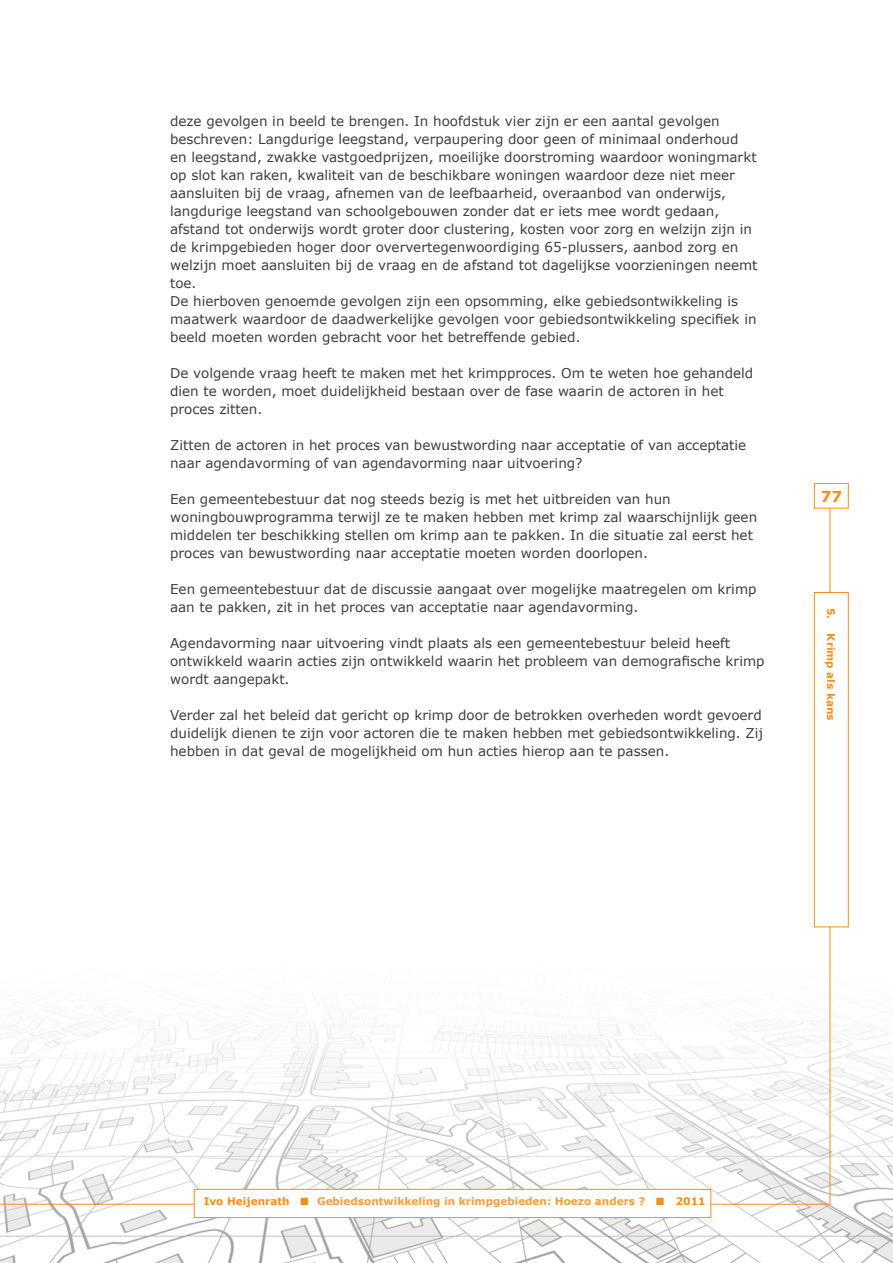
<style>
.page{position:relative;width:893px;height:1263px;background:#fff}
.page>*{position:absolute;margin:0;border:0;box-sizing:border-box;transform-origin:0 0}
.t1{font:700 15px "Verdana";color:#f68e1e}
._3__plattetekst{font:13.5px/18px "Verdana";color:#3e3e3f}
.t2{font:700 10.5px "Verdana";color:#f89d3d}
.t3{font:700 10.5px "Verdana";color:#f68e1e}
.s1{color:#f68e1e}
</style>
<div class="page">
<img style="left:0;top:863px;width:893px;height:400px">
<hr style="left:0;top:1204px;width:829px;height:1px;background:#f68e1e">
<hr style="left:830px;top:493px;width:1px;height:712px;background:#f68e1e">
<div style="left:814px;top:483px;width:35px;height:25px;background:#fff;border:1px solid #f68e1e"></div>
<div style="left:814px;top:592px;width:35px;height:335px;background:#fff;border:1px solid #f68e1e"></div>
<div style="left:194px;top:1189px;width:517px;height:29px;background:#fff;border:1px solid #f68e1e"></div>
<p class="_3__plattetekst" style="left:170px;top:112px;width:589px">deze gevolgen in beeld te brengen. In hoofdstuk vier zijn er een aantal gevolgen beschreven: Langdurige leegstand, verpaupering door geen of minimaal onderhoud en leegstand, zwakke vastgoedprijzen, moeilijke doorstroming waardoor woningmarkt op slot kan raken, kwaliteit van de beschikbare woningen waardoor deze niet meer aansluiten bij de vraag, afnemen van de leefbaarheid, overaanbod van onderwijs, langdurige leegstand van schoolgebouwen zonder dat er iets mee wordt gedaan, afstand tot onderwijs wordt groter door clustering, kosten voor zorg en welzijn zijn in de krimpgebieden hoger door oververtegenwoordiging 65-plussers, aanbod zorg en welzijn moet aansluiten bij de vraag en de afstand tot dagelijkse voorzieningen neemt toe.</p>
<p class="_3__plattetekst" style="left:170px;top:292px;width:588px">De hierboven genoemde gevolgen zijn een opsomming, elke gebiedsontwikkeling is maatwerk waardoor de daadwerkelijke gevolgen voor gebiedsontwikkeling specifiek in beeld moeten worden gebracht voor het betreffende gebied.</p>
<p class="_3__plattetekst" style="left:170px;top:364px;width:585px">De volgende vraag heeft te maken met het krimpproces. Om te weten hoe gehandeld dien te worden, moet duidelijkheid bestaan over de fase waarin de actoren in het proces zitten.</p>
<p class="_3__plattetekst" style="left:170px;top:436px;width:578px">Zitten de actoren in het proces van bewustwording naar acceptatie of van acceptatie naar agendavorming of van agendavorming naar uitvoering?</p>
<p class="_3__plattetekst" style="left:170px;top:490px;width:589px">Een gemeentebestuur dat nog steeds bezig is met het uitbreiden van hun woningbouwprogramma terwijl ze te maken hebben met krimp zal waarschijnlijk geen middelen ter beschikking stellen om krimp aan te pakken. In die situatie zal eerst het proces van bewustwording naar acceptatie moeten worden doorlopen.</p>
<p class="_3__plattetekst" style="left:170px;top:580px;width:588px">Een gemeentebestuur dat de discussie aangaat over mogelijke maatregelen om krimp aan te pakken, zit in het proces van acceptatie naar agendavorming.</p>
<p class="_3__plattetekst" style="left:170px;top:634px;width:596px">Agendavorming naar uitvoering vindt plaats als een gemeentebestuur beleid heeft ontwikkeld waarin acties zijn ontwikkeld waarin het probleem van demografische krimp wordt aangepakt.</p>
<p class="_3__plattetekst" style="left:170px;top:706px;width:595px;text-align:justify">Verder zal het beleid dat gericht op krimp door de betrokken overheden wordt gevoerd duidelijk dienen te zijn voor actoren die te maken hebben met gebiedsontwikkeling. Zij hebben in dat geval de mogelijkheid om hun acties hierop aan te passen.</p>
<p class="t1" style="left:821px;top:486px;width:23px">77</p>
<p class="t3" style="left:838px;top:608px;width:114px;rotate:90deg">5. Krimp als kans</p>
<p class="t2" style="left:204px;top:1195px;width:503px"><span class="s1">Ivo Heijenrath</span> <span class="s1">■</span> Gebiedsontwikkeling in krimpgebieden: Hoezo anders ? <span class="s1">■ 2011</span></p>
</div>
